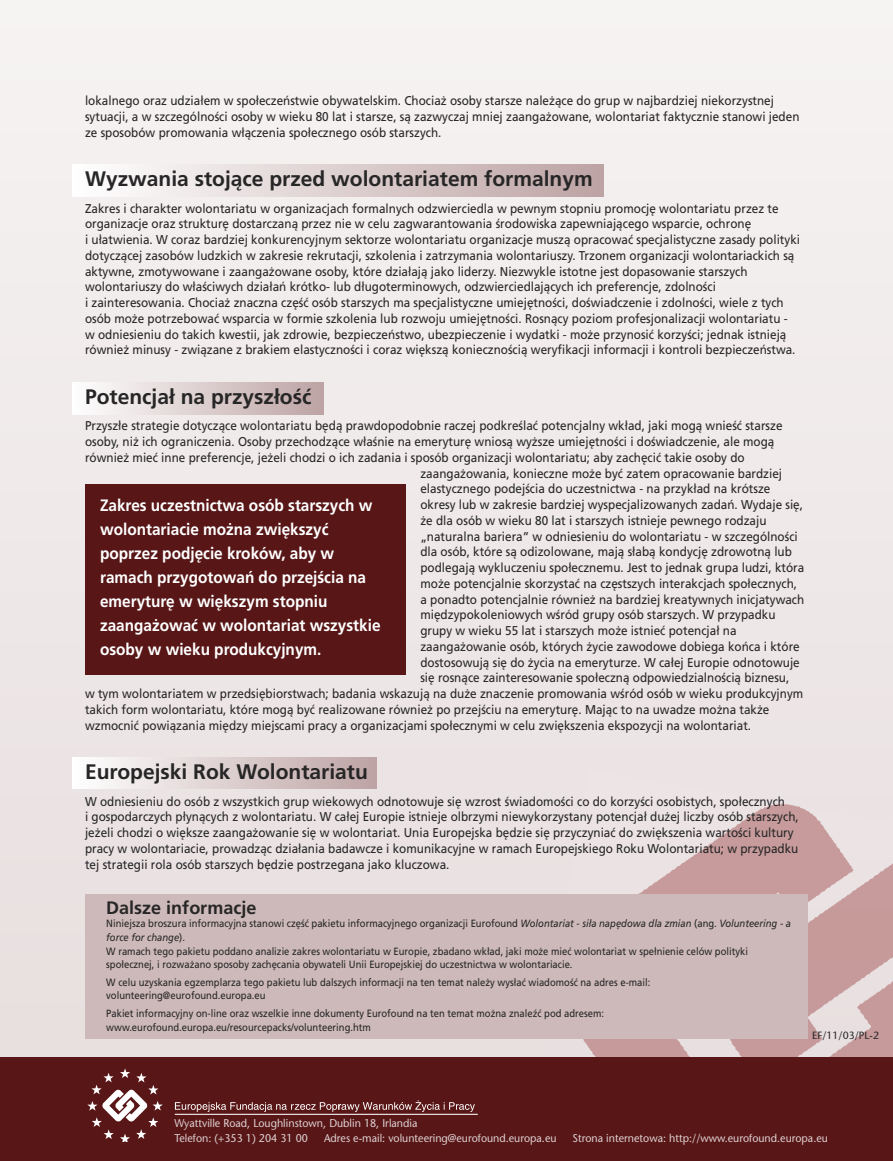
<style>
.page{position:relative;width:893px;height:1161px;background:#f1ebeb}
.page>*{position:absolute;margin:0;border:0;box-sizing:border-box;transform-origin:0 0}
.t1{font:700 21px "Frutiger LT Com";color:#272627}
.t2{font:700 18px "Frutiger LT Com";color:#272627}
.t3{font:700 16.5px/24px "Frutiger LT Com";color:#fff;scale:.93 1}
.t4{font:12.75px/15.8px "Frutiger LT Com";color:#272627;scale:.92 1}
.t5{font:11.25px/15px "Stone Sans";color:#ded0d1;scale:.95 1}
.t6{font:10.5px/13.5px "Frutiger LT Com";color:#272627;scale:.9 1}
.t7{font:10.5px "Stone Sans";color:#272627}
.s1{font-style:italic}
</style>
<div class="page">
<img style="left:519px;top:803px;width:374px;height:254px">
<div style="left:72px;top:164px;width:532px;height:32px;background:linear-gradient(to right,#fff,#bda3a3)"></div>
<div style="left:0;top:1057px;width:893px;height:104px;background:#581617"></div>
<svg style="left:87px;top:1068px;width:76px;height:73px"></svg>
<hr style="left:175px;top:1114px;width:303px;height:1px;background:#fff">
<svg style="left:175px;top:1100px;width:300px;height:12px"></svg>
<div style="left:85px;top:894px;width:723px;height:145px;background:#cdb9b9"></div>
<div style="left:72px;top:383px;width:251px;height:32px;background:linear-gradient(to right,#fff,#bda3a4)"></div>
<div style="left:72px;top:757px;width:305px;height:32px;background:linear-gradient(to right,#fff,#bda3a3)"></div>
<div style="left:85px;top:484px;width:320px;height:190px;background:#581617"></div>
<p class="t4" style="left:85px;top:93px;width:778px">lokalnego oraz udziałem w społeczeństwie obywatelskim. Chociaż osoby starsze należące do grup w najbardziej niekorzystnej sytuacji, a w szczególności osoby w wieku 80 lat i starsze, są zazwyczaj mniej zaangażowane, wolontariat faktycznie stanowi jeden ze sposobów promowania włączenia społecznego osób starszych.</p>
<h1 class="t1" style="left:85px;top:167px;width:509px">Wyzwania stojące przed wolontariatem formalnym</h1>
<p class="t4" style="left:85px;top:200px;width:779px">Zakres i charakter wolontariatu w organizacjach formalnych odzwierciedla w pewnym stopniu promocję wolontariatu przez te organizacje oraz strukturę dostarczaną przez nie w celu zagwarantowania środowiska zapewniającego wsparcie, ochronę<br>i ułatwienia. W coraz bardziej konkurencyjnym sektorze wolontariatu organizacje muszą opracować specjalistyczne zasady polityki dotyczącej zasobów ludzkich w zakresie rekrutacji, szkolenia i zatrzymania wolontariuszy. Trzonem organizacji wolontariackich są aktywne, zmotywowane i zaangażowane osoby, które działają jako liderzy. Niezwykle istotne jest dopasowanie starszych wolontariuszy do właściwych działań krótko- lub długoterminowych, odzwierciedlających ich preferencje, zdolności<br>i zainteresowania. Chociaż znaczna część osób starszych ma specjalistyczne umiejętności, doświadczenie i zdolności, wiele z tych osób może potrzebować wsparcia w formie szkolenia lub rozwoju umiejętności. Rosnący poziom profesjonalizacji wolontariatu - w odniesieniu do takich kwestii, jak zdrowie, bezpieczeństwo, ubezpieczenie i wydatki - może przynosić korzyści; jednak istnieją również minusy - związane z brakiem elastyczności i coraz większą koniecznością weryfikacji informacji i kontroli bezpieczeństwa.</p>
<h1 class="t1" style="left:85px;top:384px;width:228px">Potencjał na przyszłość</h1>
<p class="t4" style="left:85px;top:418px;width:760px">Przyszłe strategie dotyczące wolontariatu będą prawdopodobnie raczej podkreślać potencjalny wkład, jaki mogą wnieść starsze</p>
<p class="t4" style="left:85px;top:434px;width:751px">osoby, niż ich ograniczenia. Osoby przechodzące właśnie na emeryturę wniosą wyższe umiejętności i doświadczenie, ale mogą</p>
<p class="t4" style="left:85px;top:450px;width:718px">również mieć inne preferencje, jeżeli chodzi o ich zadania i sposób organizacji wolontariatu; aby zachęcić takie osoby do</p>
<p class="t4" style="left:420px;top:465px;width:395px">zaangażowania, konieczne może być zatem opracowanie bardziej</p>
<p class="t4" style="left:420px;top:481px;width:382px">elastycznego podejścia do uczestnictwa - na przykład na krótsze</p>
<p class="t4" style="left:420px;top:497px;width:417px">okresy lub w zakresie bardziej wyspecjalizowanych zadań. Wydaje się,</p>
<p class="t4" style="left:420px;top:513px;width:378px">że dla osób w wieku 80 lat i starszych istnieje pewnego rodzaju</p>
<p class="t4" style="left:420px;top:528px;width:412px">„naturalna bariera” w odniesieniu do wolontariatu - w szczególności</p>
<p class="t4" style="left:420px;top:544px;width:405px">dla osób, które są odizolowane, mają słabą kondycję zdrowotną lub</p>
<p class="t4" style="left:420px;top:560px;width:419px">podlegają wykluczeniu społecznemu. Jest to jednak grupa ludzi, która</p>
<p class="t4" style="left:420px;top:576px;width:411px">może potencjalnie skorzystać na częstszych interakcjach społecznych,</p>
<p class="t4" style="left:420px;top:591px;width:419px">a ponadto potencjalnie również na bardziej kreatywnych inicjatywach</p>
<p class="t4" style="left:420px;top:607px;width:388px">międzypokoleniowych wśród grupy osób starszych. W przypadku</p>
<p class="t4" style="left:420px;top:623px;width:345px">grupy w wieku 55 lat i starszych może istnieć potencjał na</p>
<p class="t4" style="left:420px;top:639px;width:414px">zaangażowanie osób, których życie zawodowe dobiega końca i które</p>
<p class="t4" style="left:420px;top:654px;width:414px">dostosowują się do życia na emeryturze. W całej Europie odnotowuje</p>
<p class="t4" style="left:420px;top:670px;width:402px">się rosnące zainteresowanie społeczną odpowiedzialnością biznesu,</p>
<p class="t4" style="left:85px;top:686px;width:782px">w tym wolontariatem w przedsiębiorstwach; badania wskazują na duże znaczenie promowania wśród osób w wieku produkcyjnym</p>
<p class="t4" style="left:85px;top:702px;width:745px">takich form wolontariatu, które mogą być realizowane również po przejściu na emeryturę. Mając to na uwadze można także</p>
<p class="t4" style="left:85px;top:717px;width:726px">wzmocnić powiązania między miejscami pracy a organizacjami społecznymi w celu zwiększenia ekspozycji na wolontariat.</p>
<h1 class="t1" style="left:85px;top:759px;width:284px">Europejski Rok Wolontariatu</h1>
<p class="t4" style="left:85px;top:793px;width:777px">W odniesieniu do osób z wszystkich grup wiekowych odnotowuje się wzrost świadomości co do korzyści osobistych, społecznych<br>i gospodarczych płynących z wolontariatu. W całej Europie istnieje olbrzymi niewykorzystany potencjał dużej liczby osób starszych, jeżeli chodzi o większe zaangażowanie się w wolontariat. Unia Europejska będzie się przyczyniać do zwiększenia wartości kultury pracy w wolontariacie, prowadząc działania badawcze i komunikacyjne w ramach Europejskiego Roku Wolontariatu; w przypadku tej strategii rola osób starszych będzie postrzegana jako kluczowa.</p>
<p class="t3" style="left:100px;top:493px;width:303px">Zakres uczestnictwa osób starszych w wolontariacie można zwiększyć poprzez podjęcie kroków, aby w ramach przygotowań do przejścia na emeryturę w większym stopniu zaangażować w wolontariat wszystkie osoby w wieku produkcyjnym.</p>
<h2 class="t2" style="left:106px;top:897px;width:152px">Dalsze informacje</h2>
<p class="t6" style="left:106px;top:917px;width:762px">Niniejsza broszura informacyjna stanowi część pakietu informacyjnego organizacji Eurofound <span class="s1">Wolontariat - siła napędowa dla zmian</span> (ang. <span class="s1">Volunteering - a force for change</span>).<br>W ramach tego pakietu poddano analizie zakres wolontariatu w Europie, zbadano wkład, jaki może mieć wolontariat w spełnienie celów polityki społecznej, i rozważano sposoby zachęcania obywateli Unii Europejskiej do uczestnictwa w wolontariacie.</p>
<p class="t6" style="left:106px;top:975px;width:606px">W celu uzyskania egzemplarza tego pakietu lub dalszych informacji na ten temat należy wysłać wiadomość na adres e-mail: volunteering@eurofound.europa.eu</p>
<p class="t6" style="left:106px;top:1006px;width:555px">Pakiet informacyjny on-line oraz wszelkie inne dokumenty Eurofound na ten temat można znaleźć pod adresem: www.eurofound.europa.eu/resourcepacks/volunteering.htm</p>
<p class="t7" style="left:812px;top:1031px;width:68px">EF/11/03/PL-2</p>
<p class="t5" style="left:174px;top:1116px;width:257px">Wyattville Road, Loughlinstown, Dublin 18, Irlandia<br>Telefon: (+353 1) 204 31 00</p>
<p class="t5" style="left:324px;top:1131px;width:246px">Adres e-mail: volunteering@eurofound.europa.eu</p>
<p class="t5" style="left:573px;top:1131px;width:270px">Strona internetowa: http://www.eurofound.europa.eu</p>
</div>
